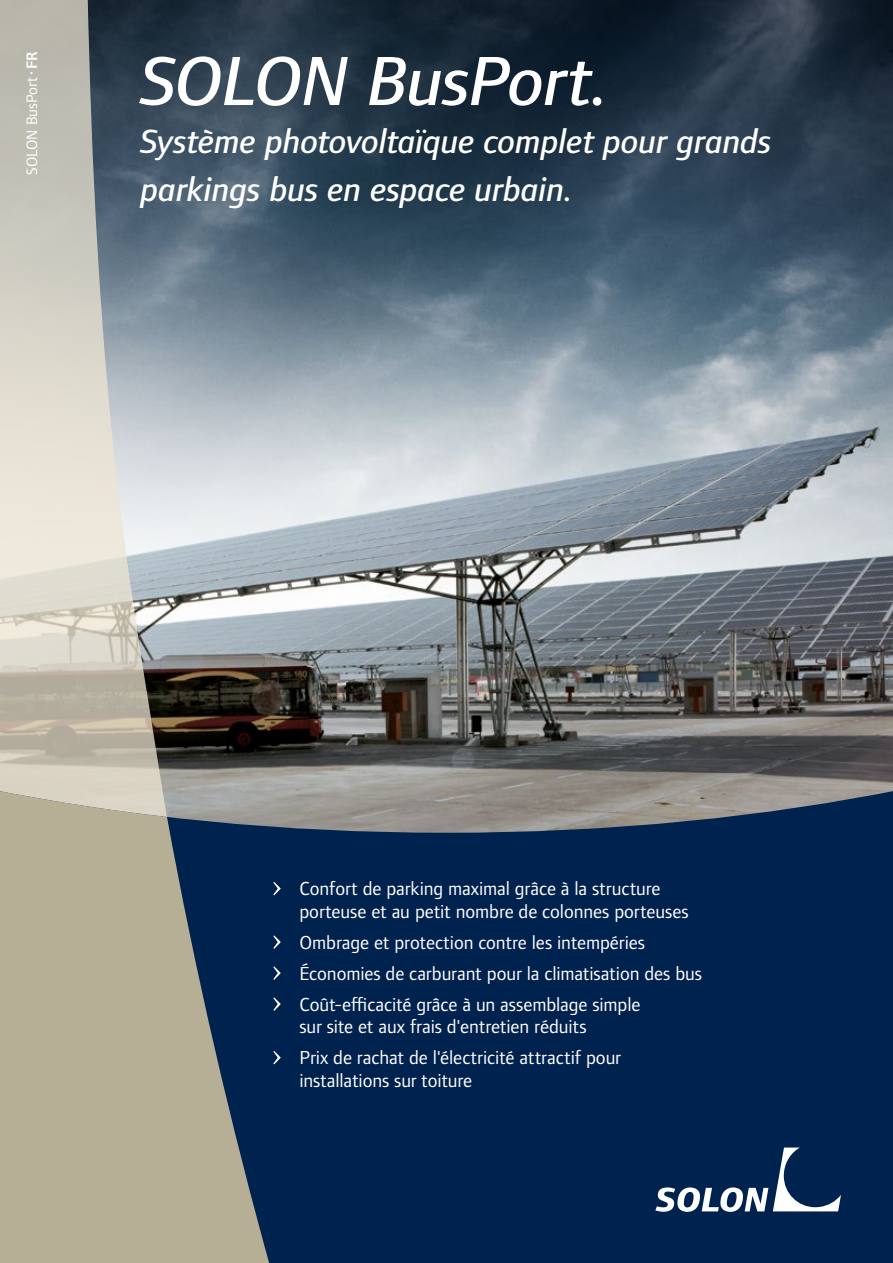
<style>
.page{position:relative;width:893px;height:1263px;background:#fff}
.page>*{position:absolute;margin:0;border:0;box-sizing:border-box;transform-origin:0 0}
.t1{font:italic 72px "Foundry Form Sans Med";letter-spacing:-.015em;color:#fff}
.t2{font:italic 34.95px/48px "Foundry Form Sans Med";letter-spacing:-.01em;color:#fff}
.Titel_Product_Featu{font:19.5px/22.5px "Foundry Form Sans";letter-spacing:-.005em;color:#fff}
.t3{font:15.75px "Foundry Form Sans";color:#fff}
.s1{font-weight:600}
</style>
<div class="page">
<img style="left:167px;top:0;width:726px;height:788px">
<svg style="left:273px;top:788px;width:620px;height:475px;background:#0b2a52"></svg>
<svg style="left:0;top:0;width:167px;height:788px;background:#b3b4af"></svg>
<svg style="left:0;top:788px;width:273px;height:475px;background:#929389"></svg>
<svg style="left:273px;top:882px;width:8px;height:13px"></svg>
<svg style="left:273px;top:935px;width:8px;height:14px"></svg>
<svg style="left:273px;top:966px;width:8px;height:14px"></svg>
<svg style="left:273px;top:997px;width:8px;height:14px"></svg>
<svg style="left:273px;top:1051px;width:8px;height:13px"></svg>
<svg style="left:655px;top:1147px;width:186px;height:65px"></svg>
<p class="t3" style="left:23px;top:175px;width:125px;rotate:-90deg">SOLON BusPort<span class="s1">·FR</span></p>
<p class="t1" style="left:141px;top:41px;width:470px">SOLON BusPort.</p>
<p class="t2" style="left:141px;top:118px;width:633px">Système photovoltaïque complet pour grands parkings bus en espace urbain.</p>
<p class="Titel_Product_Featu" style="left:299px;top:877px;width:391px">Confort de parking maximal grâce à la structure porteuse et au petit nombre de colonnes porteuses</p>
<p class="Titel_Product_Featu" style="left:299px;top:931px;width:347px">Ombrage et protection contre les intempéries</p>
<p class="Titel_Product_Featu" style="left:299px;top:962px;width:404px">Économies de carburant pour la climatisation des bus</p>
<p class="Titel_Product_Featu" style="left:299px;top:993px;width:343px">Coût-efficacité grâce à un assemblage simple sur site et aux frais d'entretien réduits</p>
<p class="Titel_Product_Featu" style="left:299px;top:1046px;width:323px">Prix de rachat de l'électricité attractif pour installations sur toiture</p>
</div>
